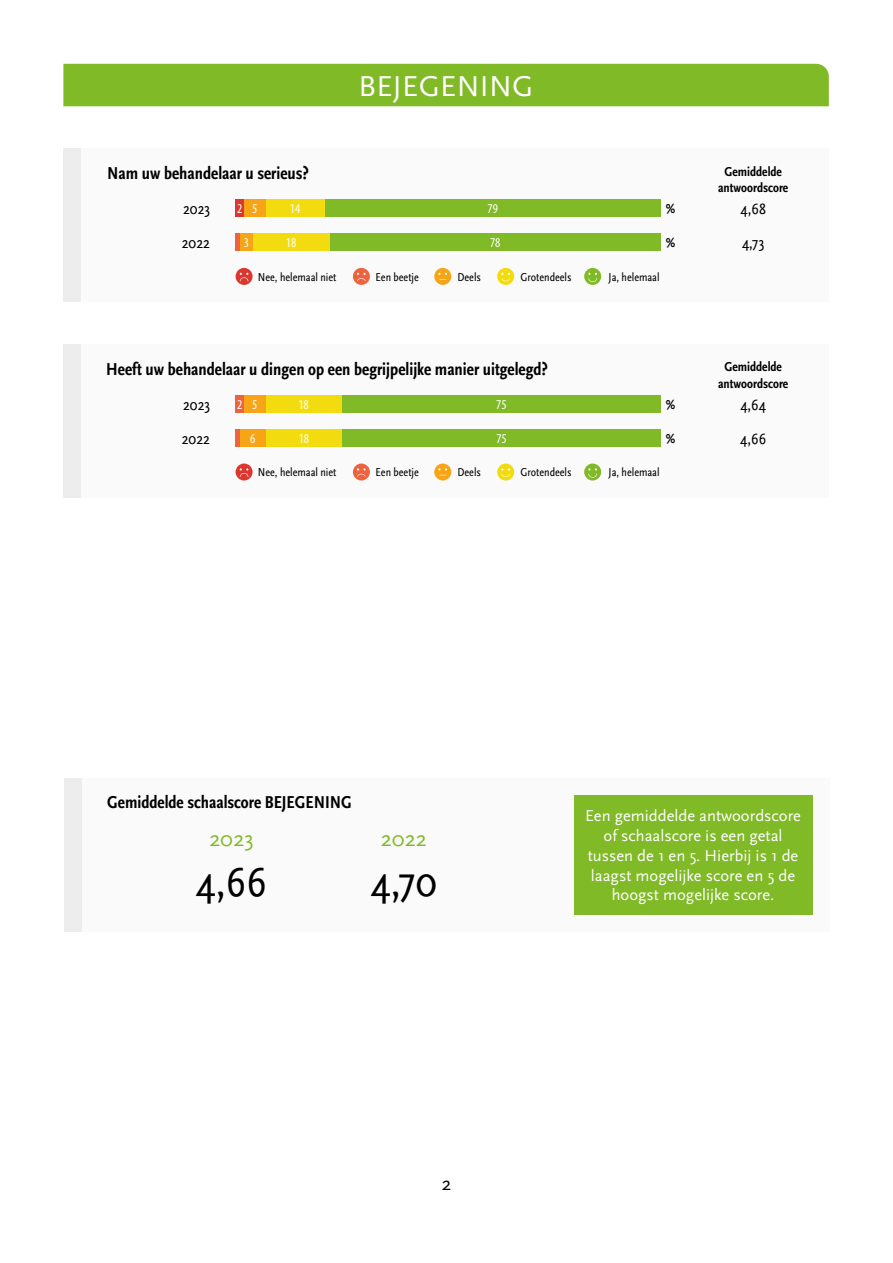
<style>
.page{position:relative;width:893px;height:1263px;background:#fff}
.page>*{position:absolute;margin:0;border:0;box-sizing:border-box;transform-origin:0 0}
.t1{font:condensed 45px "Scala Sans Pro";color:#000}
.t2{font:30px "Scala Sans Pro";letter-spacing:.01em;color:#fff}
.t3{font:22.5px "Scala Sans Pro";color:#80ba27}
.t4{font:19.5px "Scala Sans Pro";color:#000}
.t5{font:700 condensed 18px "Scala Sans Pro";color:#000}
.t6{font:16.5px/19.8px "Scala Sans Pro";color:#fff;text-align:center}
.t7{font:condensed 16.5px "Scala Sans Pro";color:#000}
.t8{font:700 condensed 13.5px/16.2px "Scala Sans Pro";color:#000;text-align:center}
.t9{font:condensed 13.5px "Myriad Pro";color:#fff}
.t10{font:condensed 12px "Scala Sans Pro";color:#000}
</style>
<div class="page">
<div style="left:63px;top:64px;width:766px;height:42px;background:#80ba27"></div>
<div style="left:63px;top:149px;width:766px;height:153px;background:#fafafa"></div>
<svg style="left:236px;top:268px;width:17px;height:17px"></svg>
<svg style="left:240px;top:273px;width:8px;height:8px"></svg>
<div style="left:353px;top:268px;width:17px;height:17px;background:#ec643f;border-radius:50%"></div>
<svg style="left:357px;top:273px;width:9px;height:8px"></svg>
<div style="left:434px;top:268px;width:17px;height:17px;background:#f7a517;border-radius:50%"></div>
<svg style="left:438px;top:273px;width:9px;height:7px"></svg>
<div style="left:497px;top:268px;width:17px;height:17px;background:#f2dc0f;border-radius:50%"></div>
<svg style="left:501px;top:273px;width:9px;height:8px"></svg>
<div style="left:584px;top:268px;width:17px;height:17px;background:#80ba27;border-radius:50%"></div>
<svg style="left:588px;top:273px;width:9px;height:9px"></svg>
<div style="left:63px;top:285px;width:17px;height:17px;background:#ededed"></div>
<div style="left:63px;top:149px;width:17px;height:17px;background:#ededed"></div>
<div style="left:63px;top:166px;width:17px;height:17px;background:#ededed"></div>
<div style="left:63px;top:183px;width:17px;height:17px;background:#ededed"></div>
<div style="left:63px;top:200px;width:17px;height:17px;background:#ededed"></div>
<div style="left:63px;top:217px;width:17px;height:17px;background:#ededed"></div>
<div style="left:63px;top:234px;width:17px;height:17px;background:#ededed"></div>
<div style="left:63px;top:251px;width:17px;height:17px;background:#ededed"></div>
<div style="left:63px;top:268px;width:17px;height:17px;background:#ededed"></div>
<div style="left:63px;top:344px;width:766px;height:153px;background:#fafafa"></div>
<div style="left:236px;top:463px;width:17px;height:17px;background:#dc372e;border-radius:50%"></div>
<svg style="left:240px;top:468px;width:8px;height:9px"></svg>
<div style="left:353px;top:463px;width:17px;height:17px;background:#ec643f;border-radius:50%"></div>
<svg style="left:357px;top:468px;width:9px;height:9px"></svg>
<div style="left:434px;top:463px;width:17px;height:17px;background:#f7a517;border-radius:50%"></div>
<svg style="left:438px;top:468px;width:9px;height:8px"></svg>
<div style="left:497px;top:463px;width:17px;height:17px;background:#f2dc0f;border-radius:50%"></div>
<svg style="left:501px;top:468px;width:9px;height:9px"></svg>
<div style="left:584px;top:463px;width:17px;height:17px;background:#80ba27;border-radius:50%"></div>
<svg style="left:588px;top:468px;width:9px;height:10px"></svg>
<div style="left:63px;top:480px;width:17px;height:17px;background:#ededed"></div>
<div style="left:63px;top:344px;width:17px;height:17px;background:#ededed"></div>
<div style="left:63px;top:361px;width:17px;height:17px;background:#ededed"></div>
<div style="left:63px;top:378px;width:17px;height:17px;background:#ededed"></div>
<div style="left:63px;top:395px;width:17px;height:17px;background:#ededed"></div>
<div style="left:63px;top:412px;width:17px;height:17px;background:#ededed"></div>
<div style="left:63px;top:429px;width:17px;height:17px;background:#ededed"></div>
<div style="left:63px;top:446px;width:17px;height:17px;background:#ededed"></div>
<div style="left:63px;top:463px;width:17px;height:17px;background:#ededed"></div>
<div style="left:64px;top:778px;width:766px;height:153px;background:#fafafa"></div>
<div style="left:64px;top:914px;width:17px;height:17px;background:#ededed"></div>
<div style="left:64px;top:778px;width:17px;height:17px;background:#ededed"></div>
<div style="left:64px;top:795px;width:17px;height:17px;background:#ededed"></div>
<div style="left:64px;top:812px;width:17px;height:17px;background:#ededed"></div>
<div style="left:64px;top:829px;width:17px;height:17px;background:#ededed"></div>
<div style="left:64px;top:846px;width:17px;height:17px;background:#ededed"></div>
<div style="left:64px;top:863px;width:17px;height:17px;background:#ededed"></div>
<div style="left:64px;top:880px;width:17px;height:17px;background:#ededed"></div>
<div style="left:64px;top:897px;width:17px;height:17px;background:#ededed"></div>
<div style="left:574px;top:795px;width:238px;height:119px;background:#80ba27"></div>
<div style="left:325px;top:200px;width:336px;height:17px;background:#80ba27"></div>
<div style="left:265px;top:200px;width:60px;height:17px;background:#f2dc0f"></div>
<div style="left:244px;top:200px;width:21px;height:17px;background:#f7a517"></div>
<div style="left:236px;top:200px;width:8px;height:17px;background:#dc372e"></div>
<div style="left:342px;top:395px;width:319px;height:17px;background:#80ba27"></div>
<div style="left:265px;top:395px;width:77px;height:17px;background:#f2dc0f"></div>
<div style="left:244px;top:395px;width:21px;height:17px;background:#f7a517"></div>
<div style="left:236px;top:395px;width:8px;height:17px;background:#ec643f"></div>
<div style="left:329px;top:234px;width:332px;height:17px;background:#80ba27"></div>
<div style="left:253px;top:234px;width:76px;height:17px;background:#f2dc0f"></div>
<div style="left:240px;top:234px;width:13px;height:17px;background:#f7a517"></div>
<hr style="left:236px;top:234px;width:4px;height:17px;background:#ec643f">
<div style="left:342px;top:429px;width:319px;height:17px;background:#80ba27"></div>
<div style="left:266px;top:429px;width:76px;height:17px;background:#f2dc0f"></div>
<div style="left:240px;top:429px;width:26px;height:17px;background:#f7a517"></div>
<hr style="left:236px;top:429px;width:4px;height:17px;background:#ec643f">
<h2 class="t2" style="left:358px;top:69px;width:176px">BEJEGENING</h2>
<p class="t5" style="left:107px;top:163px;width:203px">Nam uw behandelaar u serieus?</p>
<p class="t8" style="left:718px;top:163px;width:72px">Gemiddelde antwoordscore</p>
<p class="t7" style="left:183px;top:200px;width:29px">2023</p>
<p class="t8" style="left:666px;top:201px;width:11px">%</p>
<p class="t9" style="left:237px;top:201px;width:22px">2 5</p>
<p class="t9" style="left:290px;top:201px;width:12px">14</p>
<p class="t9" style="left:488px;top:201px;width:12px">79</p>
<p class="t7" style="left:740px;top:200px;width:27px">4,68</p>
<p class="t7" style="left:182px;top:234px;width:30px">2022</p>
<p class="t8" style="left:666px;top:235px;width:11px">%</p>
<p class="t9" style="left:244px;top:235px;width:7px">3</p>
<p class="t9" style="left:286px;top:235px;width:12px">18</p>
<p class="t9" style="left:490px;top:235px;width:12px">78</p>
<p class="t7" style="left:742px;top:234px;width:24px">4,73</p>
<p class="t10" style="left:258px;top:270px;width:80px">Nee, helemaal niet</p>
<p class="t10" style="left:375px;top:270px;width:45px">Een beetje</p>
<p class="t10" style="left:457px;top:270px;width:25px">Deels</p>
<p class="t10" style="left:520px;top:270px;width:53px">Grotendeels</p>
<p class="t10" style="left:609px;top:270px;width:53px">Ja, helemaal</p>
<p class="t5" style="left:106px;top:358px;width:443px">Heeft uw behandelaar u dingen op een begrijpelijke manier uitgelegd?</p>
<p class="t8" style="left:718px;top:359px;width:72px">Gemiddelde antwoordscore</p>
<p class="t7" style="left:183px;top:395px;width:29px">2023</p>
<p class="t8" style="left:666px;top:397px;width:11px">%</p>
<p class="t9" style="left:237px;top:396px;width:22px">2 5</p>
<p class="t9" style="left:298px;top:396px;width:12px">18</p>
<p class="t9" style="left:496px;top:396px;width:12px">75</p>
<p class="t7" style="left:740px;top:395px;width:27px">4,64</p>
<p class="t7" style="left:182px;top:429px;width:30px">2022</p>
<p class="t8" style="left:666px;top:431px;width:11px">%</p>
<p class="t9" style="left:250px;top:430px;width:7px">6</p>
<p class="t9" style="left:299px;top:430px;width:12px">18</p>
<p class="t9" style="left:496px;top:430px;width:12px">75</p>
<p class="t7" style="left:740px;top:429px;width:28px">4,66</p>
<p class="t10" style="left:258px;top:466px;width:80px">Nee, helemaal niet</p>
<p class="t10" style="left:375px;top:466px;width:45px">Een beetje</p>
<p class="t10" style="left:457px;top:466px;width:25px">Deels</p>
<p class="t10" style="left:520px;top:466px;width:53px">Grotendeels</p>
<p class="t10" style="left:609px;top:466px;width:53px">Ja, helemaal</p>
<p class="t5" style="left:107px;top:792px;width:246px">Gemiddelde schaalscore BEJEGENING</p>
<h3 class="t3" style="left:209px;top:825px;width:46px">2023</h3>
<h1 class="t1" style="left:196px;top:856px;width:72px">4,66</h1>
<h3 class="t3" style="left:381px;top:825px;width:48px">2022</h3>
<h1 class="t1" style="left:371px;top:856px;width:68px">4,70</h1>
<p class="t4" style="left:442px;top:1172px;width:11px">2</p>
<p class="t6" style="left:585px;top:806px;width:217px">Een gemiddelde antwoordscore of schaalscore is een getal tussen de 1 en 5. Hierbij is 1 de laagst mogelijke score en 5 de hoogst mogelijke score.</p>
</div>
